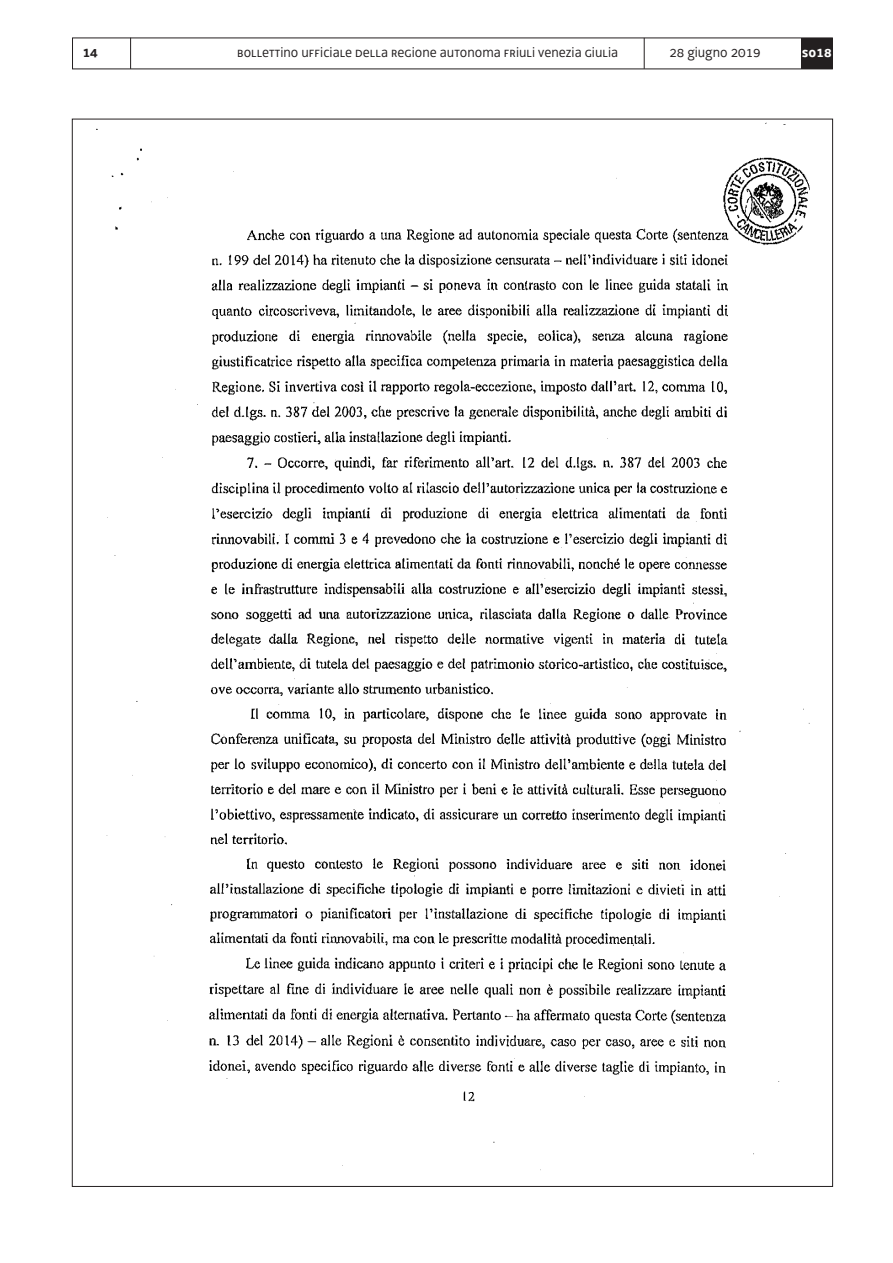
<style>
.page{position:relative;width:893px;height:1263px;background:#fff}
.page>*{position:absolute;margin:0;border:0;box-sizing:border-box;transform-origin:0 0}
.t1{font:15px "Decima UNI";color:#231f20}
.t2{font:15px "Decima WE";color:#231f20}
.t3{font:700 15px "Decima WE";color:#fff}
.t4{font:700 15px "Decima WE";color:#231f20}
</style>
<div class="page">
<hr style="left:130px;top:38px;width:1px;height:31px;background:#231f20">
<hr style="left:644px;top:38px;width:1px;height:31px;background:#231f20">
<div style="left:801px;top:38px;width:31px;height:31px;background:#231f20"></div>
<img style="left:96px;top:122px;width:714px;height:1049px">
<p class="t4" style="left:83px;top:43px;width:17px">14</p>
<p class="t1" style="left:237px;top:43px;width:382px">bollettino ufficiale della regione autonoma friuli venezia giulia</p>
<p class="t2" style="left:669px;top:43px;width:93px">28 giugno 2019</p>
<p class="t3" style="left:802px;top:43px;width:31px">so18</p>
</div>
